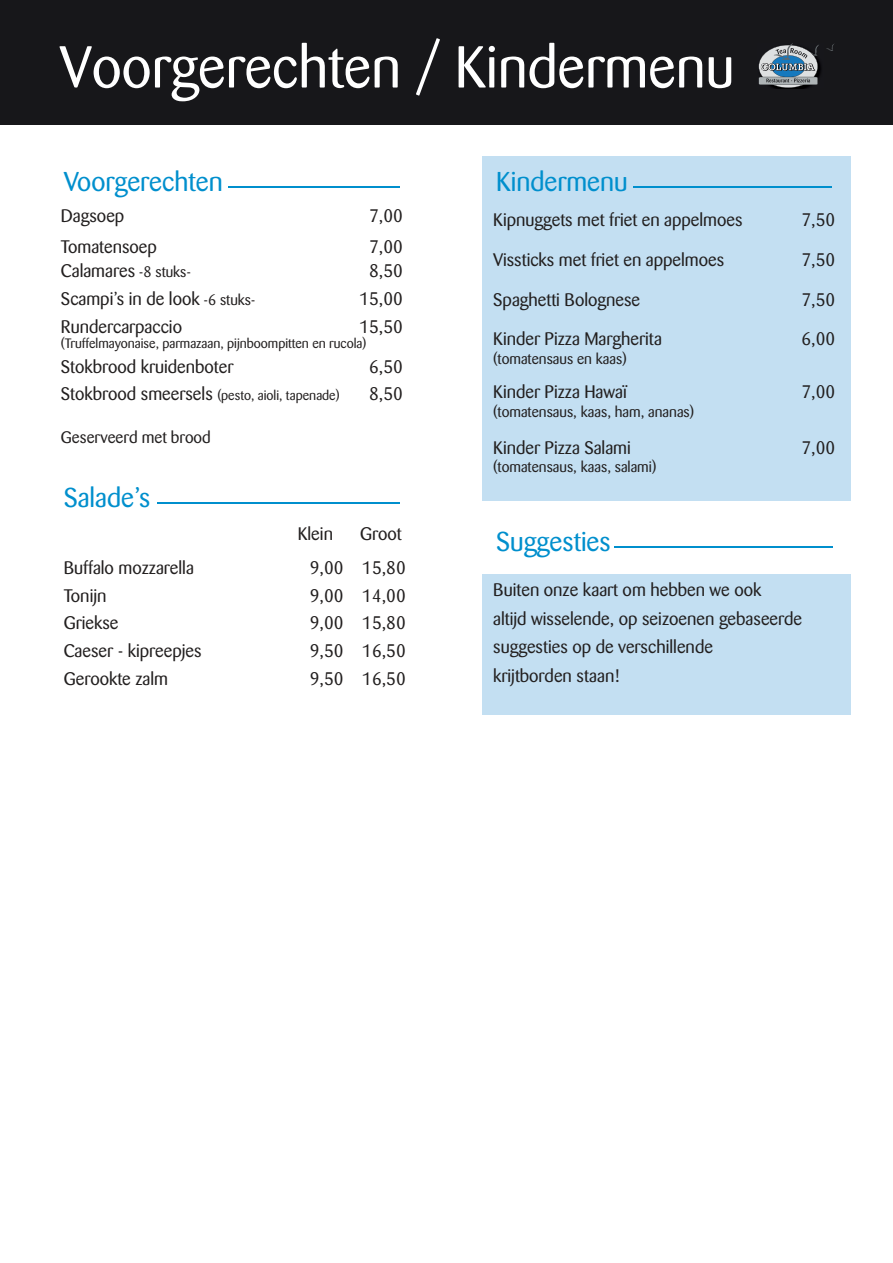
<style>
.page{position:relative;width:893px;height:1263px;background:#fff}
.page>*{position:absolute;margin:0;border:0;box-sizing:border-box;transform-origin:0 0}
.t1{font:58.5px "Barmeno";color:#fff}
.t2{font:27px "Barmeno";color:#008fcd}
.t3{font:18px/28.5px "Barmeno";color:#221f1f}
.t4{font:16.5px "Barmeno";color:#221f1f}
.t5{font:15px "Barmeno";color:#221f1f}
.t6{font:13.5px "Barmeno";color:#221f1f}
.s1{font-size:15px}
.s2{font-size:18px}
</style>
<div class="page">
<div style="left:0;top:0;width:893px;height:125px;background:#17171a"></div>
<img style="left:758px;top:61px;width:63px;height:28px">
<svg style="left:826px;top:44px;width:8px;height:7px"></svg>
<svg style="left:759px;top:43px;width:60px;height:45px"></svg>
<div style="left:482px;top:156px;width:368px;height:344px;background:#c3dff2"></div>
<div style="left:482px;top:574px;width:368px;height:140px;background:#c3dff2"></div>
<hr style="left:157px;top:502px;width:243px;height:2px;background:#008fcd">
<hr style="left:228px;top:186px;width:172px;height:2px;background:#008fcd">
<hr style="left:634px;top:186px;width:198px;height:2px;background:#008fcd">
<hr style="left:614px;top:546px;width:218px;height:2px;background:#008fcd">
<h1 class="t1" style="left:60px;top:38px;width:676px">Voorgerechten / Kindermenu</h1>
<h2 class="t2" style="left:64px;top:167px;width:161px">Voorgerechten</h2>
<h2 class="t2" style="left:496px;top:167px;width:133px">Kindermenu</h2>
<p class="t3" style="left:61px;top:202px;width:65px">Dagsoep</p>
<p class="t3" style="left:369px;top:202px;width:35px">7,00</p>
<p class="t3" style="left:61px;top:233px;width:98px">Tomatensoep</p>
<p class="t3" style="left:369px;top:233px;width:35px">7,00</p>
<p class="t3" style="left:61px;top:257px;width:132px">Calamares <span class="s1">-8 stuks-</span></p>
<p class="t3" style="left:369px;top:257px;width:35px">8,50</p>
<p class="t3" style="left:61px;top:285px;width:196px">Scampi’s in de look <span class="s1">-6 stuks-</span></p>
<p class="t3" style="left:359px;top:285px;width:45px">15,00</p>
<p class="t3" style="left:61px;top:313px;width:123px">Rundercarpaccio</p>
<p class="t3" style="left:359px;top:313px;width:45px">15,50</p>
<p class="t6" style="left:61px;top:336px;width:307px">(Truffelmayonaise, parmazaan, pijnboompitten en rucola)</p>
<p class="t3" style="left:61px;top:353px;width:174px">Stokbrood kruidenboter</p>
<p class="t3" style="left:369px;top:353px;width:35px">6,50</p>
<p class="t6" style="left:61px;top:389px;width:280px"><span class="s2">Stokbrood smeersels</span> (pesto, aioli, tapenade)</p>
<p class="t3" style="left:369px;top:380px;width:35px">8,50</p>
<p class="t4" style="left:61px;top:429px;width:151px">Geserveerd met brood</p>
<h2 class="t2" style="left:64px;top:483px;width:88px">Salade’s</h2>
<p class="t3" style="left:298px;top:520px;width:37px">Klein</p>
<p class="t3" style="left:360px;top:520px;width:43px">Groot</p>
<p class="t3" style="left:64px;top:554px;width:132px">Buffalo mozzarella</p>
<p class="t3" style="left:310px;top:554px;width:98px">9,00 15,80</p>
<p class="t3" style="left:64px;top:582px;width:44px">Tonijn</p>
<p class="t3" style="left:310px;top:582px;width:98px">9,00 14,00</p>
<p class="t3" style="left:64px;top:609px;width:56px">Griekse</p>
<p class="t3" style="left:310px;top:609px;width:98px">9,00 15,80</p>
<p class="t3" style="left:64px;top:637px;width:139px">Caeser - kipreepjes</p>
<p class="t3" style="left:310px;top:637px;width:98px">9,50 16,50</p>
<p class="t3" style="left:64px;top:665px;width:106px">Gerookte zalm</p>
<p class="t3" style="left:310px;top:665px;width:98px">9,50 16,50</p>
<p class="t3" style="left:493px;top:206px;width:251px">Kipnuggets met friet en appelmoes</p>
<p class="t3" style="left:801px;top:206px;width:35px">7,50</p>
<p class="t3" style="left:493px;top:246px;width:232px">Vissticks met friet en appelmoes</p>
<p class="t3" style="left:801px;top:246px;width:35px">7,50</p>
<p class="t3" style="left:493px;top:286px;width:148px">Spaghetti Bolognese</p>
<p class="t3" style="left:801px;top:286px;width:35px">7,50</p>
<p class="t3" style="left:493px;top:325px;width:170px">Kinder Pizza Margherita</p>
<p class="t3" style="left:801px;top:325px;width:35px">6,00</p>
<p class="t5" style="left:493px;top:351px;width:135px">(tomatensaus en kaas)</p>
<p class="t3" style="left:493px;top:378px;width:135px">Kinder Pizza Hawaï</p>
<p class="t3" style="left:801px;top:378px;width:35px">7,00</p>
<p class="t5" style="left:493px;top:404px;width:202px">(tomatensaus, kaas, ham, ananas)</p>
<p class="t3" style="left:493px;top:434px;width:139px">Kinder Pizza Salami</p>
<p class="t3" style="left:801px;top:434px;width:35px">7,00</p>
<p class="t5" style="left:493px;top:459px;width:165px">(tomatensaus, kaas, salami)</p>
<h2 class="t2" style="left:496px;top:527px;width:116px">Suggesties</h2>
<p class="t3" style="left:493px;top:576px;width:310px">Buiten onze kaart om hebben we ook<br>altijd wisselende, op seizoenen gebaseerde suggesties op de verschillende<br>krijtborden staan!</p>
</div>
